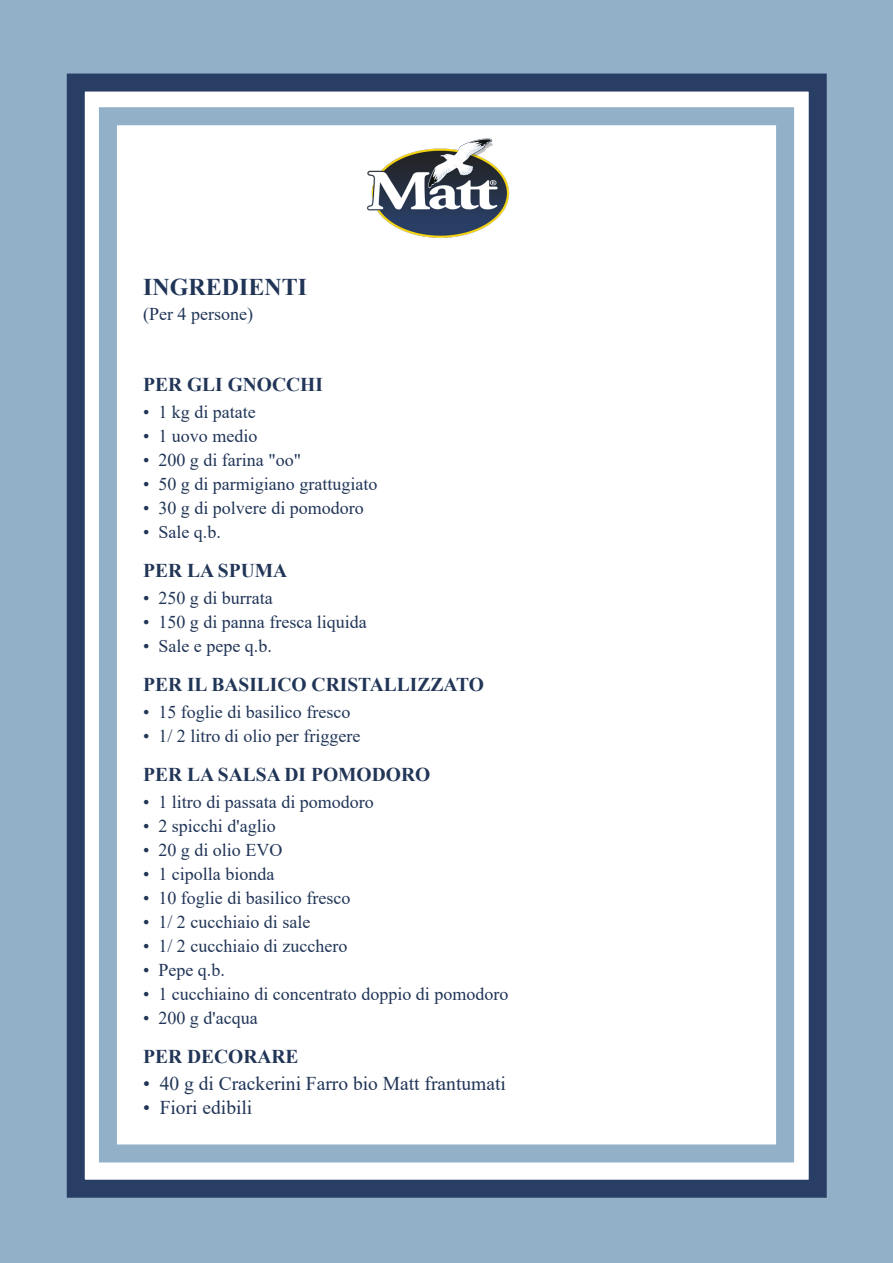
<style>
.page{position:relative;width:893px;height:1263px;background:#92b1c9}
.page>*{position:absolute;margin:0;border:0;box-sizing:border-box;transform-origin:0 0}
.t1{font:700 24px "Times New Roman";color:#213557}
.t2{font:700 19.5px "Times New Roman";color:#213557}
.t3{font:19.5px "Times New Roman";color:#213557}
.t4{font:18px "Times New Roman";color:#213557}
</style>
<div class="page">
<div style="left:67px;top:74px;width:760px;height:1124px;background:#fff;border:18px solid #293e64"></div>
<div style="left:99px;top:107px;width:695px;height:1055px;border:18px solid #92b1c9"></div>
<img style="left:367px;top:138px;width:143px;height:100px">
<h1 class="t1" style="left:143px;top:270px;width:166px">INGREDIENTI</h1>
<p class="t4" style="left:143px;top:302px;width:111px">(Per 4 persone)</p>
<p class="t2" style="left:143px;top:370px;width:181px">PER GLI GNOCCHI</p>
<p class="t4" style="left:143px;top:399px;width:114px">• 1 kg di patate</p>
<p class="t4" style="left:143px;top:423px;width:116px">• 1 uovo medio</p>
<p class="t4" style="left:143px;top:447px;width:159px">• 200 g di farina "oo"</p>
<p class="t4" style="left:143px;top:471px;width:236px">• 50 g di parmigiano grattugiato</p>
<p class="t4" style="left:143px;top:495px;width:222px">• 30 g di polvere di pomodoro</p>
<p class="t4" style="left:143px;top:519px;width:79px">• Sale q.b.</p>
<p class="t2" style="left:143px;top:556px;width:146px">PER LA SPUMA</p>
<p class="t4" style="left:143px;top:585px;width:131px">• 250 g di burrata</p>
<p class="t4" style="left:143px;top:609px;width:225px">• 150 g di panna fresca liquida</p>
<p class="t4" style="left:143px;top:633px;width:130px">• Sale e pepe q.b.</p>
<p class="t2" style="left:143px;top:670px;width:342px">PER IL BASILICO CRISTALLIZZATO</p>
<p class="t4" style="left:143px;top:699px;width:209px">• 15 foglie di basilico fresco</p>
<p class="t4" style="left:143px;top:723px;width:219px">• 1/ 2 litro di olio per friggere</p>
<p class="t2" style="left:143px;top:760px;width:289px">PER LA SALSA DI POMODORO</p>
<p class="t4" style="left:143px;top:789px;width:232px">• 1 litro di passata di pomodoro</p>
<p class="t4" style="left:143px;top:813px;width:134px">• 2 spicchi d'aglio</p>
<p class="t4" style="left:143px;top:837px;width:141px">• 20 g di olio EVO</p>
<p class="t4" style="left:143px;top:861px;width:133px">• 1 cipolla bionda</p>
<p class="t4" style="left:143px;top:885px;width:209px">• 10 foglie di basilico fresco</p>
<p class="t4" style="left:143px;top:909px;width:169px">• 1/ 2 cucchiaio di sale</p>
<p class="t4" style="left:143px;top:933px;width:206px">• 1/ 2 cucchiaio di zucchero</p>
<p class="t4" style="left:143px;top:957px;width:83px">• Pepe q.b.</p>
<p class="t4" style="left:143px;top:981px;width:367px">• 1 cucchiaino di concentrato doppio di pomodoro</p>
<p class="t4" style="left:143px;top:1005px;width:116px">• 200 g d'acqua</p>
<p class="t2" style="left:143px;top:1042px;width:157px">PER DECORARE</p>
<p class="t3" style="left:143px;top:1070px;width:364px">• 40 g di Crackerini Farro bio Matt frantumati</p>
<p class="t3" style="left:143px;top:1094px;width:111px">• Fiori edibili</p>
</div>
